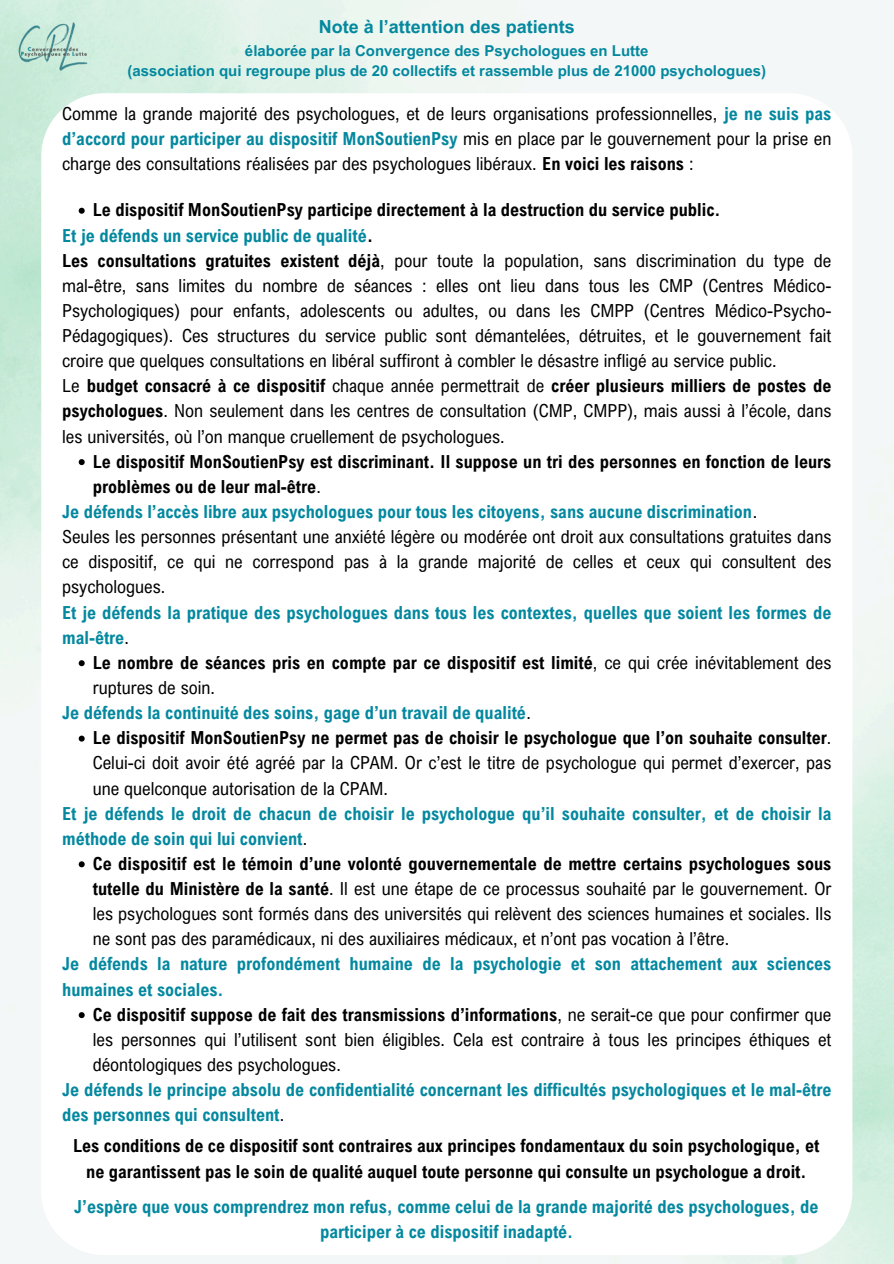
<style>
.page{position:relative;width:894px;height:1264px;background:#fff}
.page>*{position:absolute;margin:0;border:0;box-sizing:border-box;transform-origin:0 0}
.t1{font:18px/25px "Arial Nova Cond";color:#000;text-align:justify}
.t2{font:700 18px/25px "Arial Nova Cond";color:#03889f}
.t3{font:700 18px/25px "Arial Nova Cond";color:#000}
.t4{font:700 18px "Arial MT Pro";color:#03889f}
.t5{font:700 15px "Arial MT Pro";color:#03889f}
.s1{font-weight:700;color:#03889f}
.s2{font-weight:700}
.s3{font-weight:400}
.s4{font-weight:400;color:#000}
</style>
<div class="page">
<img style="left:18px;top:21px;width:71px;height:54px">
<svg style="left:79px;top:208px;width:6px;height:6px"></svg>
<svg style="left:79px;top:459px;width:6px;height:6px"></svg>
<svg style="left:79px;top:660px;width:6px;height:6px"></svg>
<svg style="left:79px;top:735px;width:6px;height:6px"></svg>
<svg style="left:79px;top:861px;width:6px;height:6px"></svg>
<svg style="left:79px;top:1012px;width:6px;height:6px"></svg>
<p class="t4" style="left:319px;top:20px;width:257px">Note à l’attention des patients</p>
<p class="t5" style="left:245px;top:45px;width:405px">élaborée par la Convergence des Psychologues en Lutte</p>
<p class="t5" style="left:127px;top:65px;width:640px">(association qui regroupe plus de 20 collectifs et rassemble plus de 21000 psychologues)</p>
<p class="t1" style="left:62px;top:101px;width:770px">Comme la grande majorité des psychologues, et de leurs organisations professionnelles, <span class="s1">je ne suis pas d’accord pour participer au dispositif MonSoutienPsy</span> mis en place par le gouvernement pour la prise en charge des consultations réalisées par des psychologues libéraux. <span class="s2">En voici les raisons</span> :</p>
<h2 class="t3" style="left:93px;top:197px;width:629px">Le dispositif MonSoutienPsy participe directement à la destruction du service public.</h2>
<p class="t1" style="left:62px;top:222px;width:770px;text-align:left"><span class="s1">Et je défends un service public de qualité</span><span class="s2">.<br>Les consultations gratuites existent déjà</span>, pour toute la population, sans discrimination du type de mal-être, sans limites du nombre de séances : elles ont lieu dans tous les CMP (Centres Médico-Psychologiques) pour enfants, adolescents ou adultes, ou dans les CMPP (Centres Médico-Psycho-Pédagogiques). Ces structures du service public sont démantelées, détruites, et le gouvernement fait croire que quelques consultations en libéral suffiront à combler le désastre infligé au service public.<br>Le <span class="s2">budget consacré à ce dispositif</span> chaque année permettrait de <span class="s2">créer plusieurs milliers de postes de psychologues</span>. Non seulement dans les centres de consultation (CMP, CMPP), mais aussi à l’école, dans les universités, où l’on manque cruellement de psychologues.</p>
<h2 class="t3" style="left:93px;top:448px;width:739px">Le dispositif MonSoutienPsy est discriminant. Il suppose un tri des personnes en fonction de leurs problèmes ou de leur mal-être<span class="s3">.</span></h2>
<p class="t1" style="left:62px;top:498px;width:770px;text-align:left"><span class="s1">Je défends l’accès libre aux psychologues pour tous les citoyens, sans aucune discrimination</span>.<br>Seules les personnes présentant une anxiété légère ou modérée ont droit aux consultations gratuites dans ce dispositif, ce qui ne correspond pas à la grande majorité de celles et ceux qui consultent des psychologues.<br><span class="s1">Et je défends la pratique des psychologues dans tous les contextes, quelles que soient les formes de mal-être</span>.</p>
<h2 class="t3" style="left:93px;top:649px;width:740px">Le nombre de séances pris en compte par ce dispositif est limité<span class="s3">, ce qui crée inévitablement des ruptures de soin.</span></h2>
<p class="t2" style="left:62px;top:699px;width:470px">Je défends la continuité des soins, gage d’un travail de qualité<span class="s4">.</span></p>
<h2 class="t1" style="left:93px;top:725px;width:740px"><span class="s2">Le dispositif MonSoutienPsy ne permet pas de choisir le psychologue que l’on souhaite consulter</span>.<br>Celui-ci doit avoir été agréé par la CPAM. Or c’est le titre de psychologue qui permet d’exercer, pas une quelconque autorisation de la CPAM.</h2>
<p class="t2" style="left:62px;top:800px;width:770px">Et je défends le droit de chacun de choisir le psychologue qu’il souhaite consulter, et de choisir la méthode de soin qui lui convient<span class="s4">.</span></p>
<h2 class="t1" style="left:93px;top:850px;width:740px"><span class="s2">Ce dispositif est le témoin d’une volonté gouvernementale de mettre certains psychologues sous tutelle du Ministère de la santé</span>. Il est une étape de ce processus souhaité par le gouvernement. Or les psychologues sont formés dans des universités qui relèvent des sciences humaines et sociales. Ils ne sont pas des paramédicaux, ni des auxiliaires médicaux, et n’ont pas vocation à l’être.</h2>
<p class="t2" style="left:62px;top:951px;width:770px">Je défends la nature profondément humaine de la psychologie et son attachement aux sciences humaines et sociales.</p>
<h1 class="t1" style="left:93px;top:1001px;width:740px"><span class="s2">Ce dispositif suppose de fait des transmissions d’informations</span>, ne serait-ce que pour confirmer que les personnes qui l’utilisent sont bien éligibles. Cela est contraire à tous les principes éthiques et déontologiques des psychologues.</h1>
<p class="t2" style="left:62px;top:1076px;width:770px">Je défends le principe absolu de confidentialité concernant les difficultés psychologiques et le mal-être des personnes qui consultent<span class="s4">.</span></p>
<h2 class="t3" style="left:73px;top:1133px;width:747px;text-align:center">Les conditions de ce dispositif sont contraires aux principes fondamentaux du soin psychologique, et ne garantissent pas le soin de qualité auquel toute personne qui consulte un psychologue a droit.</h2>
<h1 class="t2" style="left:74px;top:1193px;width:745px;text-align:center">J’espère que vous comprendrez mon refus, comme celui de la grande majorité des psychologues, de participer à ce dispositif inadapté.</h1>
</div>
